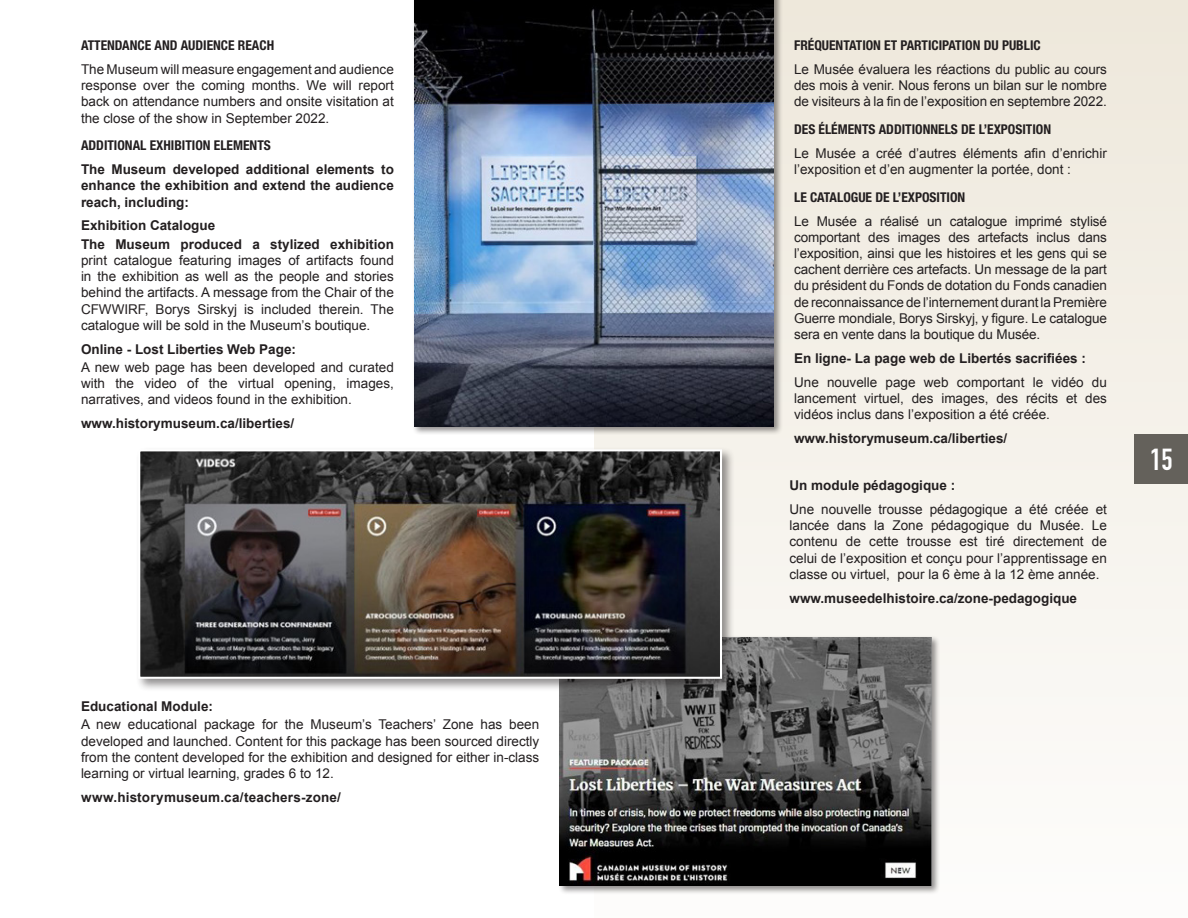
<style>
.page{position:relative;width:1188px;height:918px;background:#fff}
.page>*{position:absolute;margin:0;border:0;box-sizing:border-box;transform-origin:0 0}
.t1{font:30px "DIN Engschrift Std";color:#fff}
.t2{font:13.5px/16.2px "Arial";color:#231f20;text-align:justify}
.t3{font:700 13.5px/16.2px "Arial";color:#231f20;text-align:justify}
.t4{font:700 condensed 13.5px "Helvetica Neue LT Std";color:#231f20}
</style>
<div class="page">
<div style="left:594px;top:0;width:594px;height:918px;background:linear-gradient(to bottom,#eee8db,#fdfcfb)"></div>
<div style="left:412px;top:0;width:371px;height:436px;background:#231f20;opacity:.5"></div>
<img style="left:414px;top:0;width:360px;height:427px">
<div style="left:558px;top:636px;width:383px;height:259px;background:#231f20;opacity:.5"></div>
<img style="left:560px;top:637px;width:372px;height:248px">
<div style="left:135px;top:447px;width:600px;height:245px;background:#231f20;opacity:.5"></div>
<img style="left:141px;top:452px;width:578px;height:224px">
<div style="left:138px;top:449px;width:584px;height:230px;border:2px solid #fff"></div>
<div style="left:1134px;top:434px;width:54px;height:50px;background:#64615b"></div>
<p class="t4" style="left:81px;top:37px;width:195px">ATTENDANCE AND AUDIENCE REACH</p>
<p class="t2" style="left:81px;top:61px;width:314px">The Museum will measure engagement and audience response over the coming months. We will report back on attendance numbers and onsite visitation at the close of the show in September 2022.</p>
<p class="t4" style="left:81px;top:138px;width:191px">ADDITIONAL EXHIBITION ELEMENTS</p>
<p class="t3" style="left:81px;top:162px;width:314px">The Museum developed additional elements to enhance the exhibition and extend the audience reach, including:</p>
<p class="t3" style="left:81px;top:217px;width:314px;line-height:18.3px">Exhibition Catalogue<br>The Museum produced a stylized exhibition</p>
<p class="t2" style="left:81px;top:252px;width:314px">print catalogue featuring images of artifacts found in the exhibition as well as the people and stories behind the artifacts. A message from the Chair of the CFWWIRF, Borys Sirskyj is included therein. The catalogue will be sold in the Museum’s boutique.</p>
<p class="t3" style="left:81px;top:341px;width:217px">Online - Lost Liberties Web Page:</p>
<p class="t2" style="left:81px;top:359px;width:314px">A new web page has been developed and curated with the video of the virtual opening, images, narratives, and videos found in the exhibition.</p>
<p class="t3" style="left:81px;top:416px;width:215px">www.historymuseum.ca/liberties/</p>
<p class="t3" style="left:81px;top:699px;width:134px">Educational Module:</p>
<p class="t2" style="left:81px;top:717px;width:460px">A new educational package for the Museum’s Teachers’ Zone has been developed and launched. Content for this package has been sourced directly from the content developed for the exhibition and designed for either in-class learning or virtual learning, grades 6 to 12.</p>
<p class="t3" style="left:81px;top:789px;width:262px">www.historymuseum.ca/teachers-zone/</p>
<p class="t4" style="left:794px;top:37px;width:248px">FRÉQUENTATION ET PARTICIPATION DU PUBLIC</p>
<p class="t2" style="left:794px;top:61px;width:314px">Le Musée évaluera les réactions du public au cours des mois à venir. Nous ferons un bilan sur le nombre de visiteurs à la fin de l’exposition en septembre 2022.</p>
<p class="t4" style="left:794px;top:121px;width:259px">DES ÉLÉMENTS ADDITIONNELS DE L’EXPOSITION</p>
<p class="t2" style="left:794px;top:145px;width:314px">Le Musée a créé d’autres éléments afin d’enrichir l’exposition et d’en augmenter la portée, dont :</p>
<p class="t4" style="left:794px;top:189px;width:173px">LE CATALOGUE DE L’EXPOSITION</p>
<p class="t2" style="left:794px;top:213px;width:314px">Le Musée a réalisé un catalogue imprimé stylisé comportant des images des artefacts inclus dans l’exposition, ainsi que les histoires et les gens qui se cachent derrière ces artefacts. Un message de la part du président du Fonds de dotation du Fonds canadien de reconnaissance de l’internement durant la Première Guerre mondiale, Borys Sirskyj, y figure. Le catalogue sera en vente dans la boutique du Musée.</p>
<p class="t3" style="left:794px;top:350px;width:293px">En ligne- La page web de Libertés sacrifiées :</p>
<p class="t2" style="left:794px;top:374px;width:314px">Une nouvelle page web comportant le vidéo du lancement virtuel, des images, des récits et des vidéos inclus dans l’exposition a été créée.</p>
<p class="t3" style="left:794px;top:430px;width:215px">www.historymuseum.ca/liberties/</p>
<p class="t3" style="left:790px;top:478px;width:167px">Un module pédagogique :</p>
<p class="t2" style="left:790px;top:501px;width:319px">Une nouvelle trousse pédagogique a été créée et lancée dans la Zone pédagogique du Musée. Le contenu de cette trousse est tiré directement de celui de l’exposition et conçu pour l’apprentissage en classe ou virtuel, pour la 6 ème à la 12 ème année.</p>
<p class="t3" style="left:790px;top:590px;width:289px">www.museedelhistoire.ca/zone-pedagogique</p>
<h1 class="t1" style="left:1150px;top:442px;width:24px">15</h1>
</div>
